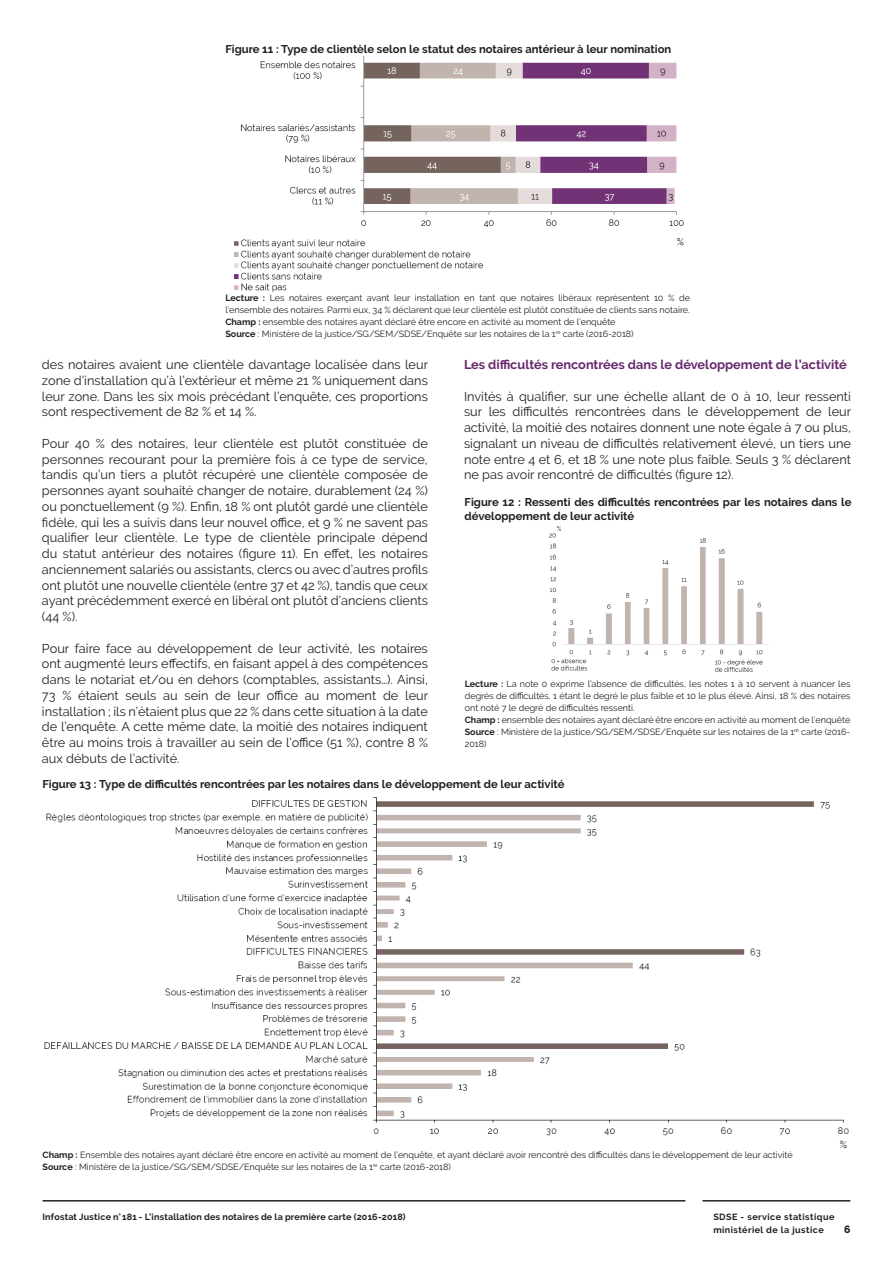
<style>
.page{position:relative;width:893px;height:1263px;background:#fff}
.page>*{position:absolute;margin:0;border:0;box-sizing:border-box;transform-origin:0 0}
.texte_principal{font:12.75px/15.8px "Raleway";color:#231f20;text-align:justify}
.titres_paragraphes{font:700 12.75px "Raleway";color:#66296b}
.Titre_figure{font:700 11.25px/13.5px "Raleway";color:#231f20}
.t1{font:800 10.5px "Raleway";color:#231f20}
.légende{font:9px/12px "Raleway";color:#231f20}
.t2{font:700 9px "Raleway";letter-spacing:.025em;color:#231f20}
.t3{font:700 9px/12.3px "Raleway";letter-spacing:.05em;color:#231f20}
.s1{font-weight:700}
</style>
<div class="page">
<img style="left:234px;top:56px;width:450px;height:236px">
<img style="left:44px;top:797px;width:805px;height:352px">
<img style="left:549px;top:526px;width:220px;height:146px">
<hr style="left:702px;top:1200px;width:148px;height:1px;background:#231f20">
<hr style="left:43px;top:1200px;width:642px;height:1px;background:#231f20">
<p class="Titre_figure" style="left:225px;top:42px;width:447px">Figure 11 : Type de clientèle selon le statut des notaires antérieur à leur nomination</p>
<p class="légende" style="left:225px;top:292px;width:466px"><span class="s1">Lecture :</span> Les notaires exerçant avant leur installation en tant que notaires libéraux représentent 10 % de l’ensemble des notaires. Parmi eux, 34 % déclarent que leur clientèle est plutôt constituée de clients sans notaire.</p>
<p class="légende" style="left:225px;top:316px;width:392px"><span class="s1">Champ :</span> ensemble des notaires ayant déclaré être encore en activité au moment de l’enquête</p>
<p class="légende" style="left:225px;top:328px;width:410px"><span class="s1">Source</span> : Ministère de la justice/SG/SEM/SDSE/Enquête sur les notaires de la 1<sup>re</sup> carte (2016-2018)</p>
<p class="texte_principal" style="left:42px;top:357px;width:388px">des notaires avaient une clientèle davantage localisée dans leur zone d’installation qu’à l’extérieur et même 21 % uniquement dans leur zone. Dans les six mois précédant l’enquête, ces proportions sont respectivement de 82 % et 14 %.</p>
<p class="texte_principal" style="left:42px;top:435px;width:387px">Pour 40 % des notaires, leur clientèle est plutôt constituée de personnes recourant pour la première fois à ce type de service, tandis qu’un tiers a plutôt récupéré une clientèle composée de personnes ayant souhaité changer de notaire, durablement (24 %) ou ponctuellement (9 %). Enfin, 18 % ont plutôt gardé une clientèle fidèle, qui les a suivis dans leur nouvel office, et 9 % ne savent pas qualifier leur clientèle. Le type de clientèle principale dépend du statut antérieur des notaires (figure 11). En effet, les notaires anciennement salariés ou assistants, clercs ou avec d’autres profils ont plutôt une nouvelle clientèle (entre 37 et 42 %), tandis que ceux ayant précédemment exercé en libéral ont plutôt d’anciens clients (44 %).</p>
<p class="texte_principal" style="left:42px;top:640px;width:388px">Pour faire face au développement de leur activité, les notaires ont augmenté leurs effectifs, en faisant appel à des compétences dans le notariat et/ou en dehors (comptables, assistants…). Ainsi, 73 % étaient seuls au sein de leur office au moment de leur installation ; ils n’étaient plus que 22 % dans cette situation à la date de l’enquête. A cette même date, la moitié des notaires indiquent être au moins trois à travailler au sein de l’office (51 %), contre 8 % aux débuts de l’activité.</p>
<p class="titres_paragraphes" style="left:464px;top:357px;width:384px">Les difficultés rencontrées dans le développement de l’activité</p>
<p class="texte_principal" style="left:464px;top:388px;width:389px">Invités à qualifier, sur une échelle allant de 0 à 10, leur ressenti sur les difficultés rencontrées dans le développement de leur activité, la moitié des notaires donnent une note égale à 7 ou plus, signalant un niveau de difficultés relativement élevé, un tiers une note entre 4 et 6, et 18 % une note plus faible. Seuls 3 % déclarent ne pas avoir rencontré de difficultés (figure 12).</p>
<p class="Titre_figure" style="left:465px;top:495px;width:388px">Figure 12 : Ressenti des difficultés rencontrées par les notaires dans le développement de leur activité</p>
<p class="légende" style="left:465px;top:678px;width:387px;text-align:justify"><span class="s1">Lecture :</span> La note 0 exprime l’absence de difficultés, les notes 1 à 10 servent à nuancer les degrés de difficultés, 1 étant le degré le plus faible et 10 le plus élevé. Ainsi, 18 % des notaires ont noté 7 le degré de difficultés ressenti.</p>
<p class="légende" style="left:465px;top:714px;width:387px"><span class="s1">Champ :</span> ensemble des notaires ayant déclaré être encore en activité au moment de l’enquête</p>
<p class="légende" style="left:465px;top:726px;width:387px"><span class="s1">Source</span> : Ministère de la justice/SG/SEM/SDSE/Enquête sur les notaires de la 1<sup>re</sup> carte (2016-<br>2018)</p>
<p class="Titre_figure" style="left:43px;top:777px;width:523px">Figure 13 : Type de difficultés rencontrées par les notaires dans le développement de leur activité</p>
<p class="légende" style="left:43px;top:1149px;width:752px"><span class="s1">Champ :</span> Ensemble des notaires ayant déclaré être encore en activité au moment de l’enquête, et ayant déclaré avoir rencontré des difficultés dans le développement de leur activité</p>
<p class="légende" style="left:43px;top:1161px;width:410px"><span class="s1">Source</span> : Ministère de la justice/SG/SEM/SDSE/Enquête sur les notaires de la 1<sup>re</sup> carte (2016-2018)</p>
<p class="t2" style="left:43px;top:1212px;width:365px">Infostat Justice n°181 - L’installation des notaires de la première carte (2016-2018)</p>
<p class="t3" style="left:713px;top:1211px;width:123px">SDSE - service statistique ministériel de la justice</p>
<p class="t1" style="left:844px;top:1223px;width:8px">6</p>
</div>
